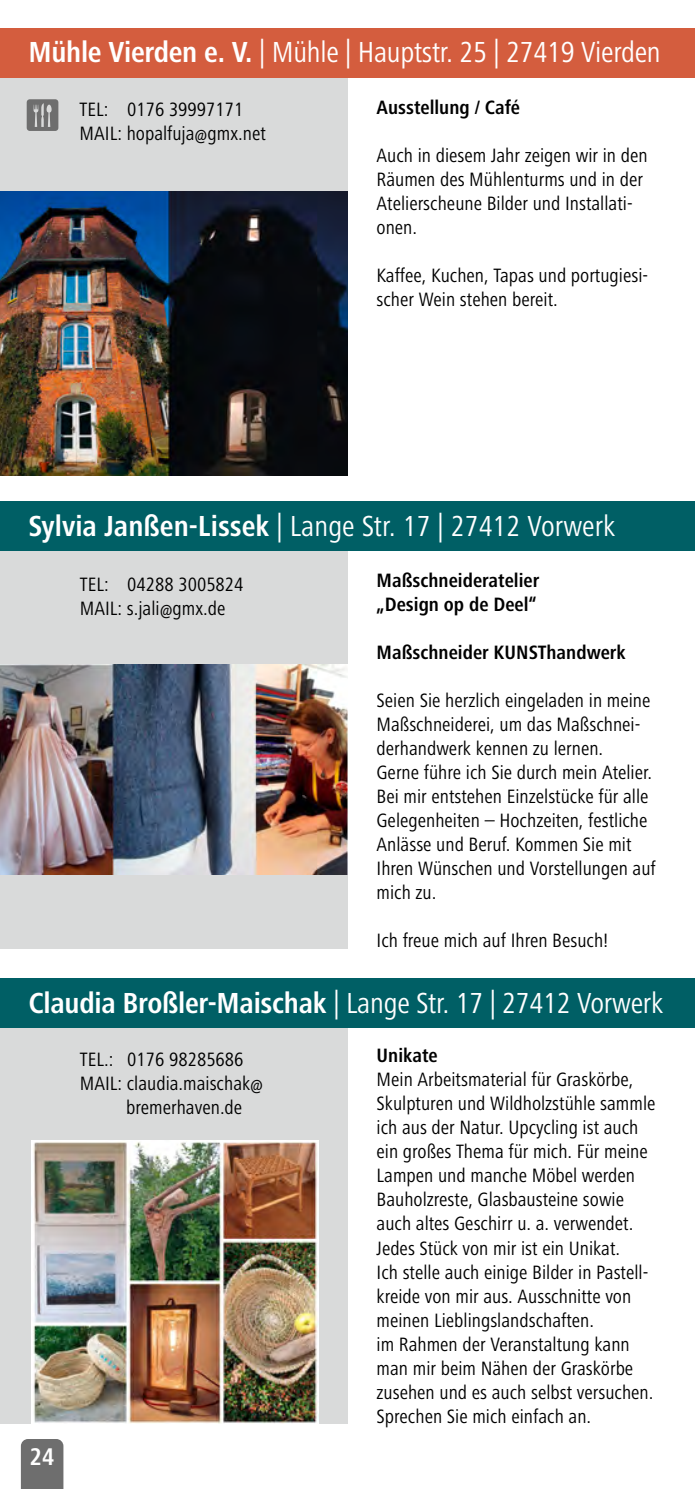
<style>
.page{position:relative;width:695px;height:1489px;background:#fff}
.page>*{position:absolute;margin:0;border:0;box-sizing:border-box;transform-origin:0 0}
.t1{font:condensed 30px "Frutiger Next LT";letter-spacing:-.01em;color:#fff}
.t2{font:700 condensed 25px "Frutiger Next LT";color:#fff}
.t3{font:condensed 20px/24px "Frutiger Next LT";color:#000}
.t4{font:700 condensed 20px/24px "Frutiger Next LT";color:#000}
.s1{font-weight:700}
</style>
<div class="page">
<div style="left:0;top:501px;width:347px;height:163px;background:#d9dada"></div>
<div style="left:0;top:28px;width:347px;height:163px;background:#d9dada"></div>
<div style="left:0;top:501px;width:694px;height:50px;background:#005f65"></div>
<div style="left:0;top:28px;width:694px;height:50px;background:#d45d3e"></div>
<div style="left:0;top:664px;width:347px;height:284px;background:#d9dada"></div>
<img style="left:0;top:664px;width:347px;height:210px">
<img style="left:0;top:191px;width:347px;height:284px">
<div style="left:21px;top:1439px;width:42px;height:49px;background:#6e6e6e"></div>
<div style="left:0;top:978px;width:347px;height:163px;background:#d9dada"></div>
<div style="left:0;top:978px;width:694px;height:50px;background:#005f65"></div>
<div style="left:0;top:1140px;width:347px;height:283px;background:#d9dada"></div>
<img style="left:32px;top:1140px;width:286px;height:283px">
<svg style="left:27px;top:99px;width:31px;height:32px"></svg>
<h1 class="t1" style="left:28px;top:36px;width:634px"><span class="s1">Mühle Vierden e. V.</span> | Mühle | Hauptstr. 25 | 27419 Vierden</h1>
<p class="t3" style="left:80px;top:97px;width:188px">TEL: 0176 39997171<br>MAIL: hopalfuja@gmx.net</p>
<p class="t4" style="left:376px;top:95px;width:145px">Ausstellung / Café</p>
<p class="t3" style="left:376px;top:143px;width:272px">Auch in diesem Jahr zeigen wir in den<br>Räumen des Mühlenturms und in der<br>Atelierscheune Bilder und Installati&shy;onen.</p>
<p class="t3" style="left:376px;top:263px;width:273px">Kaffee, Kuchen, Tapas und portugiesi&shy;scher Wein stehen bereit.</p>
<h1 class="t1" style="left:28px;top:509px;width:588px"><span class="s1">Sylvia Janßen-Lissek</span> | Lange Str. 17 | 27412 Vorwerk</h1>
<p class="t3" style="left:80px;top:572px;width:165px">TEL: 04288 3005824<br>MAIL: s.jali@gmx.de</p>
<p class="t4" style="left:376px;top:568px;width:164px">Maßschneideratelier „Design op de Deel“</p>
<p class="t4" style="left:376px;top:640px;width:250px">Maßschneider KUNSThandwerk</p>
<p class="t3" style="left:376px;top:688px;width:281px">Seien Sie herzlich eingeladen in meine Maßschneiderei, um das Maßschnei&shy;derhandwerk kennen zu lernen.<br>Gerne führe ich Sie durch mein Atelier.<br>Bei mir entstehen Einzelstücke für alle Gelegenheiten – Hochzeiten, festliche Anlässe und Beruf. Kommen Sie mit Ihren Wünschen und Vorstellungen auf mich zu.</p>
<p class="t3" style="left:376px;top:928px;width:233px">Ich freue mich auf Ihren Besuch!</p>
<h1 class="t1" style="left:28px;top:986px;width:636px"><span class="s1">Claudia Broßler-Maischak</span> | Lange Str. 17 | 27412 Vorwerk</h1>
<p class="t3" style="left:80px;top:1047px;width:165px">TEL.: 0176 98285686</p>
<p class="t3" style="left:80px;top:1071px;width:185px">MAIL: claudia.maischak@</p>
<p class="t3" style="left:126px;top:1095px;width:117px">bremerhaven.de</p>
<p class="t4" style="left:376px;top:1043px;width:63px">Unikate</p>
<p class="t3" style="left:376px;top:1067px;width:280px">Mein Arbeitsmaterial für Graskörbe, Skulpturen und Wildholzstühle sammle ich aus der Natur. Upcycling ist auch ein großes Thema für mich. Für meine Lampen und manche Möbel werden Bauholzreste, Glasbausteine sowie auch altes Geschirr u. a. verwendet.<br>Jedes Stück von mir ist ein Unikat.<br>Ich stelle auch einige Bilder in Pastell&shy;kreide von mir aus. Ausschnitte von meinen Lieblingslandschaften.<br>im Rahmen der Veranstaltung kann man mir beim Nähen der Graskörbe zusehen und es auch selbst versuchen.<br>Sprechen Sie mich einfach an.</p>
<p class="t2" style="left:30px;top:1442px;width:26px">24</p>
</div>
